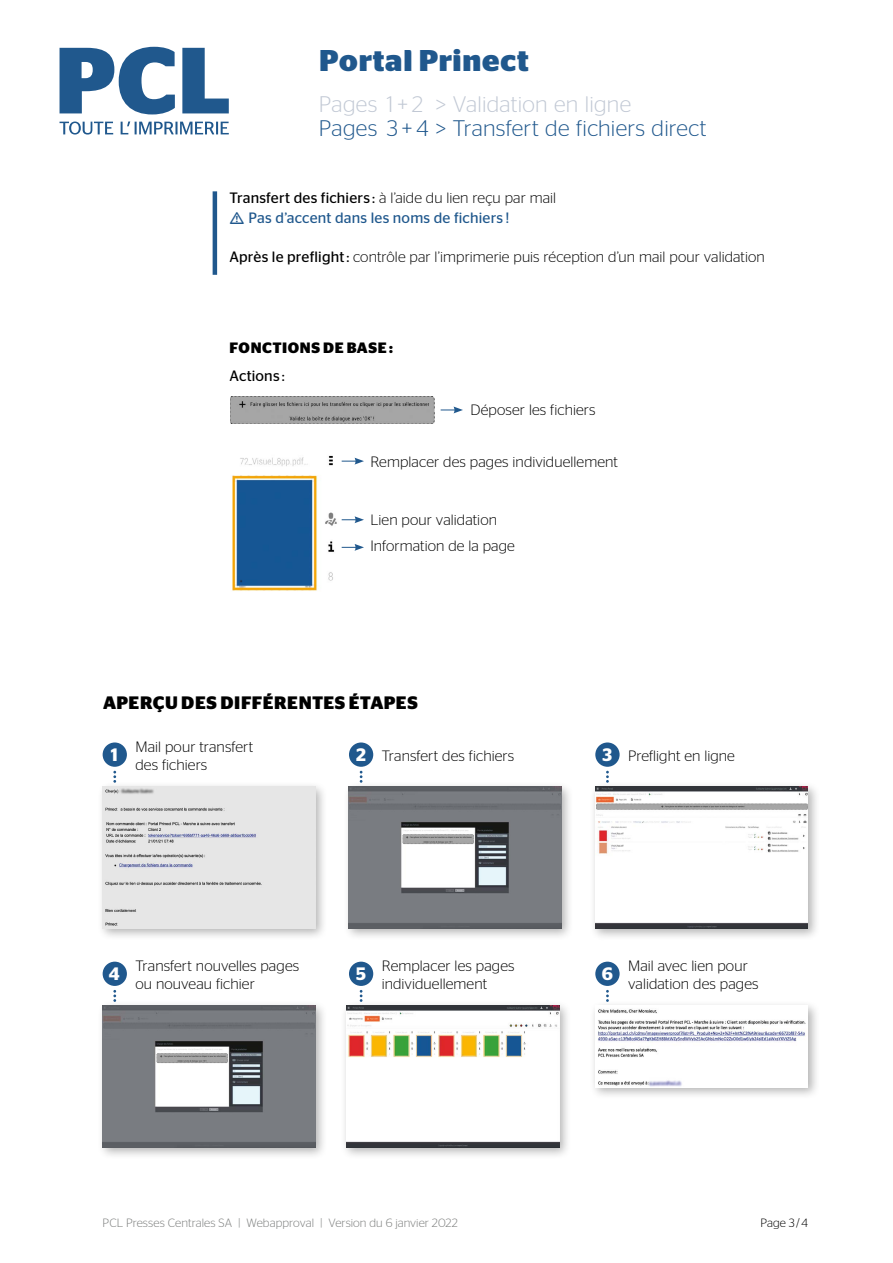
<style>
.page{position:relative;width:893px;height:1263px;background:#fff}
.page>*{position:absolute;margin:0;border:0;box-sizing:border-box;transform-origin:0 0}
.t1{font:700 30px "Stag Sans";letter-spacing:.025em;color:#20588d}
.t2{font:300 22.5px "Stag Sans";letter-spacing:.01em;color:#20588d}
.t3{font:300 22.5px "Stag Sans";letter-spacing:.01em;color:#c1c8d4}
.t4{font:700 18px "Stag Sans";letter-spacing:.025em;color:#000}
.t5{font:600 18px "Stag Sans";color:#fff}
.t6{font:300 15px/18px "Stag Sans";letter-spacing:.005em;color:#000}
.t7{font:15px/19.5px "Stag Sans";letter-spacing:.015em;color:#20588d}
.t8{font:700 15px "Stag Sans";letter-spacing:.04em;color:#000}
.t9{font:15px "Stag Sans";letter-spacing:.015em;color:#000}
.t10{font:300 12px "Stag Sans";letter-spacing:.005em;color:#7b7d7c}
.t11{font:300 12px "Stag Sans";color:#000}
.s1{color:#000}
.s2{font-weight:300;color:#000}
.s3{font-weight:400}
</style>
<div class="page">
<svg style="left:60px;top:47px;width:169px;height:67px"></svg>
<svg style="left:60px;top:121px;width:169px;height:14px"></svg>
<hr style="left:213px;top:191px;width:4px;height:84px;background:#20588d">
<img style="left:230px;top:396px;width:204px;height:28px">
<div style="left:343px;top:781px;width:231px;height:160px;background:#000;opacity:.3"></div>
<img style="left:349px;top:787px;width:213px;height:141px">
<div style="left:97px;top:781px;width:231px;height:160px;background:#000;opacity:.3"></div>
<img style="left:103px;top:787px;width:212px;height:141px">
<div style="left:97px;top:1000px;width:231px;height:160px;background:#000;opacity:.3"></div>
<img style="left:103px;top:1006px;width:212px;height:142px">
<div style="left:340px;top:1000px;width:232px;height:160px;background:#000;opacity:.3"></div>
<img style="left:346px;top:1006px;width:213px;height:142px">
<div style="left:589px;top:781px;width:231px;height:160px;background:#000;opacity:.3"></div>
<img style="left:595px;top:787px;width:213px;height:141px">
<div style="left:103px;top:742px;width:24px;height:25px;background:#20588d;border-radius:50%"></div>
<div style="left:103px;top:962px;width:24px;height:24px;background:#20588d;border-radius:50%"></div>
<div style="left:349px;top:742px;width:24px;height:25px;background:#20588d;border-radius:50%"></div>
<div style="left:349px;top:962px;width:24px;height:24px;background:#20588d;border-radius:50%"></div>
<div style="left:595px;top:742px;width:25px;height:25px;background:#20588d;border-radius:50%"></div>
<div style="left:595px;top:962px;width:25px;height:24px;background:#20588d;border-radius:50%"></div>
<svg style="left:113px;top:771px;width:3px;height:12px"></svg>
<svg style="left:113px;top:990px;width:3px;height:12px"></svg>
<svg style="left:360px;top:771px;width:2px;height:12px"></svg>
<svg style="left:360px;top:990px;width:2px;height:12px"></svg>
<svg style="left:606px;top:771px;width:3px;height:12px"></svg>
<svg style="left:606px;top:990px;width:3px;height:10px"></svg>
<div style="left:589px;top:1000px;width:231px;height:100px;background:#000;opacity:.3"></div>
<img style="left:595px;top:1006px;width:213px;height:82px">
<img style="left:232px;top:455px;width:105px;height:136px">
<svg style="left:342px;top:458px;width:22px;height:7px"></svg>
<svg style="left:441px;top:406px;width:22px;height:7px"></svg>
<svg style="left:342px;top:516px;width:22px;height:7px"></svg>
<svg style="left:342px;top:544px;width:22px;height:7px"></svg>
<h1 class="t1" style="left:319px;top:43px;width:211px">Portal Prinect</h1>
<h2 class="t3" style="left:319px;top:92px;width:314px">Pages 1 + 2 &gt; Validation en ligne</h2>
<h2 class="t2" style="left:319px;top:116px;width:389px">Pages 3 + 4 &gt; Transfert de fichiers direct</h2>
<p class="t7" style="left:248px;top:188px;width:309px;text-indent:-19px"><span class="s1">Transfert des fichiers :</span> <span class="s2">à l’aide du lien reçu par mail<br></span>Pas d’accent dans les noms de fichiers !</p>
<p class="t6" style="left:229px;top:247px;width:537px"><span class="s3">Après le preflight:</span> contrôle par l’imprimerie puis réception d’un mail pour validation</p>
<p class="t8" style="left:230px;top:339px;width:165px">FONCTIONS DE BASE :</p>
<p class="t9" style="left:229px;top:367px;width:57px">Actions :</p>
<p class="t6" style="left:470px;top:400px;width:127px">Déposer les fichiers</p>
<p class="t6" style="left:370px;top:452px;width:249px">Remplacer des pages individuellement</p>
<p class="t6" style="left:370px;top:506px;width:146px;line-height:26.5px">Lien pour validation<br>Information de la page</p>
<p class="t4" style="left:103px;top:692px;width:316px">APERÇU DES DIFFÉRENTES ÉTAPES</p>
<p class="t6" style="left:382px;top:746px;width:134px">Transfert des fichiers</p>
<p class="t6" style="left:135px;top:737px;width:119px">Mail pour transfert des fichiers</p>
<p class="t5" style="left:356px;top:744px;width:11px">2</p>
<p class="t5" style="left:111px;top:744px;width:9px">1</p>
<p class="t5" style="left:109px;top:963px;width:12px">4</p>
<p class="t6" style="left:135px;top:956px;width:165px">Transfert nouvelles pages ou nouveau fichier</p>
<p class="t5" style="left:356px;top:963px;width:11px">5</p>
<p class="t6" style="left:382px;top:956px;width:134px">Remplacer les pages individuellement</p>
<p class="t5" style="left:603px;top:744px;width:11px">3</p>
<p class="t6" style="left:628px;top:746px;width:108px">Preflight en ligne</p>
<p class="t5" style="left:602px;top:963px;width:13px">6</p>
<p class="t6" style="left:628px;top:956px;width:132px">Mail avec lien pour validation des pages</p>
<p class="t10" style="left:103px;top:1216px;width:357px">PCL Presses Centrales SA | Webapproval | Version du 6 janvier 2022</p>
<p class="t11" style="left:760px;top:1216px;width:49px">Page 3 /4</p>
</div>
